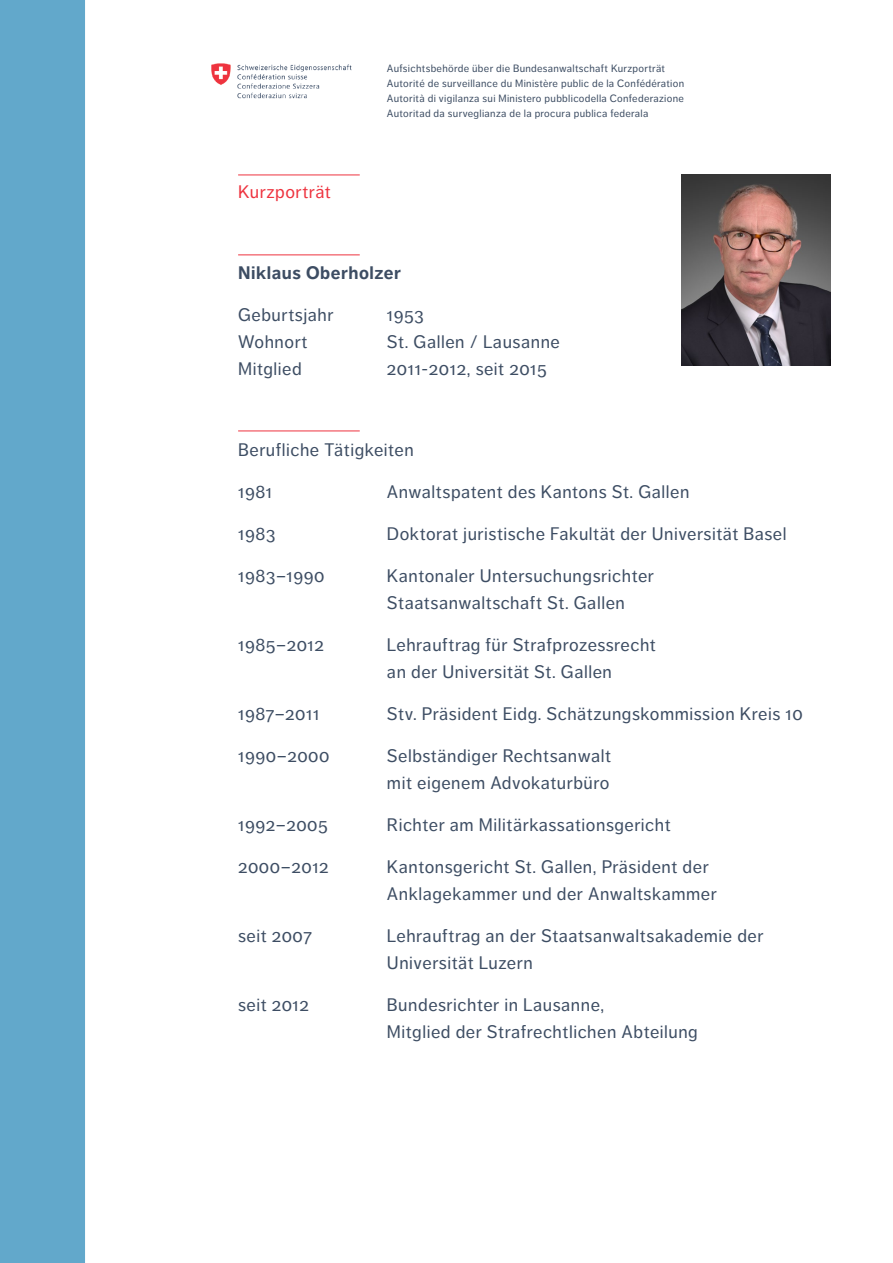
<style>
.page{position:relative;width:893px;height:1263px;background:#fff}
.page>*{position:absolute;margin:0;border:0;box-sizing:border-box;transform-origin:0 0}
.t1{font:18px/27px "Dagny Pro";letter-spacing:.03em;color:#3d4d63}
.t2{font:700 18px "Dagny Pro";letter-spacing:.03em;color:#3d4d63}
.t3{font:18px "Dagny Pro";letter-spacing:.03em;color:#ee333f}
.t4{font:10.5px/15px "Dagny Pro";letter-spacing:.03em;color:#3d4d63}
</style>
<div class="page">
<img style="left:211px;top:63px;width:20px;height:22px">
<img style="left:237px;top:64px;width:115px;height:35px">
<hr style="left:238px;top:175px;width:122px;height:1px;background:#ee333f">
<hr style="left:238px;top:254px;width:122px;height:1px;background:#ee333f">
<hr style="left:238px;top:431px;width:122px;height:1px;background:#ee333f">
<div style="left:0;top:0;width:85px;height:1263px;background:#62a8cb"></div>
<img style="left:682px;top:175px;width:149px;height:191px">
<p class="t3" style="left:238px;top:182px;width:94px">Kurzporträt</p>
<p class="t4" style="left:387px;top:61px;width:299px">Aufsichtsbehörde über die Bundesanwaltschaft Kurzporträt Autorité de surveillance du Ministère public de la Confédération Autorità di vigilanza sui Ministero pubblicodella Confederazione Autoritad da surveglianza de la procura publica federala</p>
<p class="t2" style="left:238px;top:262px;width:164px">Niklaus Oberholzer</p>
<p class="t1" style="left:238px;top:302px;width:97px">Geburtsjahr</p>
<p class="t1" style="left:387px;top:302px;width:38px">1953</p>
<p class="t1" style="left:238px;top:329px;width:71px">Wohnort</p>
<p class="t1" style="left:387px;top:329px;width:174px">St. Gallen / Lausanne</p>
<p class="t1" style="left:238px;top:356px;width:65px">Mitglied</p>
<p class="t1" style="left:387px;top:356px;width:161px">2011-2012, seit 2015</p>
<p class="t1" style="left:238px;top:437px;width:177px">Berufliche Tätigkeiten</p>
<p class="t1" style="left:238px;top:479px;width:36px">1981</p>
<p class="t1" style="left:387px;top:479px;width:304px">Anwaltspatent des Kantons St. Gallen</p>
<p class="t1" style="left:238px;top:521px;width:39px">1983</p>
<p class="t1" style="left:387px;top:521px;width:401px">Doktorat juristische Fakultät der Universität Basel</p>
<p class="t1" style="left:238px;top:563px;width:88px">1983–1990</p>
<p class="t1" style="left:387px;top:563px;width:268px">Kantonaler Untersuchungsrichter<br>Staatsanwaltschaft St. Gallen</p>
<p class="t1" style="left:238px;top:632px;width:87px">1985–2012</p>
<p class="t1" style="left:387px;top:632px;width:270px">Lehrauftrag für Strafprozessrecht an der Universität St. Gallen</p>
<p class="t1" style="left:238px;top:701px;width:83px">1987–2011</p>
<p class="t1" style="left:387px;top:701px;width:417px">Stv. Präsident Eidg. Schätzungskommission Kreis 10</p>
<p class="t1" style="left:238px;top:743px;width:93px">1990–2000</p>
<p class="t1" style="left:387px;top:743px;width:226px">Selbständiger Rechtsanwalt mit eigenem Advokaturbüro</p>
<p class="t1" style="left:238px;top:812px;width:91px">1992–2005</p>
<p class="t1" style="left:387px;top:812px;width:285px">Richter am Militärkassationsgericht</p>
<p class="t1" style="left:238px;top:854px;width:92px">2000–2012</p>
<p class="t1" style="left:387px;top:854px;width:331px">Kantonsgericht St. Gallen, Präsident der<br>Anklagekammer und der Anwaltskammer</p>
<p class="t1" style="left:238px;top:923px;width:75px">seit 2007</p>
<p class="t1" style="left:387px;top:923px;width:378px">Lehrauftrag an der Staatsanwaltsakademie der<br>Universität Luzern</p>
<p class="t1" style="left:238px;top:992px;width:72px">seit 2012</p>
<p class="t1" style="left:387px;top:992px;width:312px">Bundesrichter in Lausanne,<br>Mitglied der Strafrechtlichen Abteilung</p>
</div>
